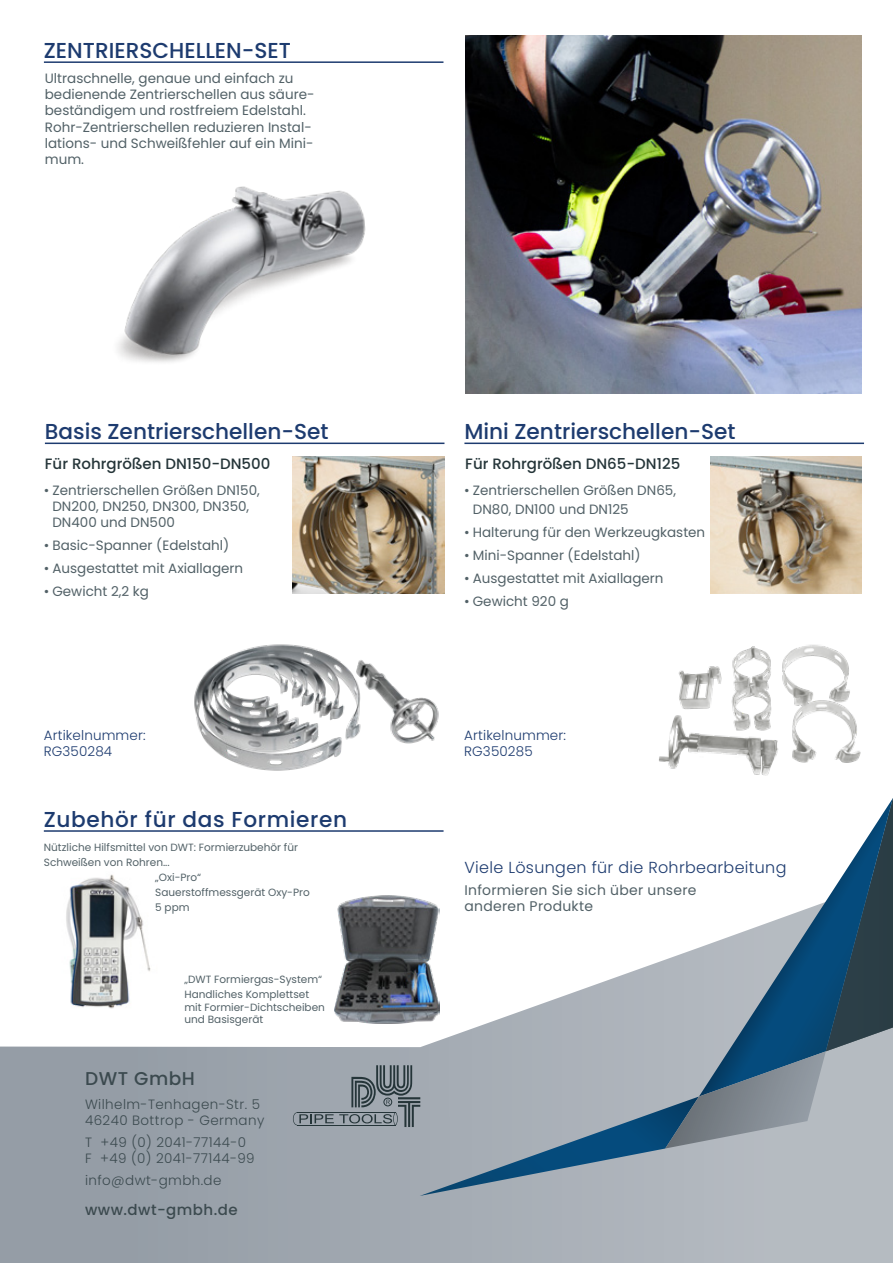
<style>
.page{position:relative;width:893px;height:1263px;background:#fff}
.page>*{position:absolute;margin:0;border:0;box-sizing:border-box;transform-origin:0 0}
.t1{font:500 21.6px "Poppins";color:#1d3b6f}
.t2{font:500 21.6px "Poppins";letter-spacing:.03em;color:#1d3b6f}
.t3{font:500 18.45px "Poppins";letter-spacing:.03em;color:#253539}
.t4{font:300 15.9px "Poppins";letter-spacing:.02em;color:#1d3b6f}
.t5{font:500 15px "Poppins";color:#253539}
.t6{font:500 15px "Poppins";letter-spacing:.03em;color:#253539}
.t7{font:13.95px/16.8px "Poppins";letter-spacing:.02em;color:#526167}
.t8{font:13.5px/16.2px "Poppins";color:#526167}
.t9{font:300 13.5px/16.2px "Poppins";letter-spacing:.03em;color:#253539}
.t10{font:300 13.5px/16.2px "Poppins";letter-spacing:.01em;color:#1d3b6f}
.t11{font:10.5px/15px "Poppins";color:#526167}
</style>
<div class="page">
<svg style="left:0;top:1046px;width:893px;height:217px;background:#9fa6ae"></svg>
<svg style="left:293px;top:798px;width:600px;height:398px"></svg>
<hr style="left:44px;top:61px;width:399px;height:2px;background:#1d3b6f">
<img style="left:117px;top:186px;width:249px;height:176px">
<img style="left:293px;top:456px;width:151px;height:137px">
<img style="left:710px;top:456px;width:152px;height:137px">
<img style="left:194px;top:644px;width:245px;height:127px">
<hr style="left:44px;top:830px;width:400px;height:2px;background:#1d3b6f">
<img style="left:66px;top:874px;width:85px;height:135px">
<img style="left:659px;top:644px;width:202px;height:132px">
<hr style="left:45px;top:443px;width:399px;height:1px;background:#1d3b6f">
<hr style="left:464px;top:443px;width:400px;height:1px;background:#1d3b6f">
<img style="left:465px;top:35px;width:397px;height:358px">
<img style="left:334px;top:896px;width:105px;height:128px">
<h1 class="t1" style="left:44px;top:38px;width:249px">ZENTRIERSCHELLEN-SET</h1>
<p class="t8" style="left:45px;top:70px;width:271px">Ultraschnelle, genaue und einfach zu bedienende Zentrierschellen aus säure&shy;beständigem und rostfreiem Edelstahl.<br>Rohr-Zentrierschellen reduzieren Instal&shy;lations- und Schweißfehler auf ein Mini&shy;mum.</p>
<h1 class="t1" style="left:45px;top:419px;width:285px">Basis Zentrierschellen-Set</h1>
<h1 class="t1" style="left:464px;top:419px;width:272px">Mini Zentrierschellen-Set</h1>
<p class="t5" style="left:45px;top:455px;width:227px">Für Rohrgrößen DN150-DN500</p>
<p class="t5" style="left:465px;top:455px;width:216px">Für Rohrgrößen DN65-DN125</p>
<p class="t8" style="left:52px;top:482px;width:209px;text-indent:-9px">• Zentrierschellen Größen DN150,<br>DN200, DN250, DN300, DN350,<br>DN400 und DN500</p>
<p class="t8" style="left:44px;top:537px;width:187px">• Basic-Spanner (Edelstahl)</p>
<p class="t8" style="left:44px;top:560px;width:201px">• Ausgestattet mit Axiallagern</p>
<p class="t8" style="left:44px;top:583px;width:107px">• Gewicht 2,2 kg</p>
<p class="t8" style="left:473px;top:480px;width:205px;line-height:19.5px;text-indent:-9px">• Zentrierschellen Größen DN65,<br>DN80, DN100 und DN125</p>
<p class="t8" style="left:464px;top:524px;width:242px">• Halterung für den Werkzeugkasten</p>
<p class="t8" style="left:464px;top:547px;width:178px">• Mini-Spanner (Edelstahl)</p>
<p class="t8" style="left:464px;top:570px;width:201px">• Ausgestattet mit Axiallagern</p>
<p class="t8" style="left:464px;top:593px;width:106px">• Gewicht 920 g</p>
<p class="t10" style="left:44px;top:727px;width:103px">Artikelnummer:<br>RG350284</p>
<p class="t10" style="left:464px;top:727px;width:103px">Artikelnummer:<br>RG350285</p>
<h1 class="t2" style="left:44px;top:807px;width:305px">Zubehör für das Formieren</h1>
<p class="t11" style="left:44px;top:840px;width:256px">Nützliche Hilfsmittel von DWT: Formierzubehör für</p>
<p class="t11" style="left:44px;top:855px;width:127px">Schweißen von Rohren...</p>
<p class="t11" style="left:155px;top:870px;width:48px">„Oxi-Pro“</p>
<p class="t11" style="left:155px;top:885px;width:156px">Sauerstoffmessgerät Oxy-Pro</p>
<p class="t11" style="left:155px;top:900px;width:36px">5 ppm</p>
<p class="t11" style="left:184px;top:972px;width:139px">„DWT Formiergas-System“<br>Handliches Komplettset</p>
<p class="t11" style="left:184px;top:1001px;width:142px;line-height:12.6px">mit Formier-Dichtscheiben und Basisgerät</p>
<h2 class="t3" style="left:85px;top:1067px;width:111px">DWT GmbH</h2>
<p class="t9" style="left:85px;top:1096px;width:181px">Wilhelm-Tenhagen-Str. 5<br>46240 Bottrop - Germany</p>
<p class="t9" style="left:85px;top:1134px;width:171px">T +49 (0) 2041-77144-0<br>F +49 (0) 2041-77144-99</p>
<p class="t9" style="left:85px;top:1172px;width:138px">info@dwt-gmbh.de</p>
<p class="t6" style="left:85px;top:1201px;width:154px">www.dwt-gmbh.de</p>
<p class="t4" style="left:464px;top:858px;width:323px">Viele Lösungen für die Rohrbearbeitung</p>
<p class="t7" style="left:464px;top:881px;width:234px">Informieren Sie sich über unsere anderen Produkte</p>
</div>
